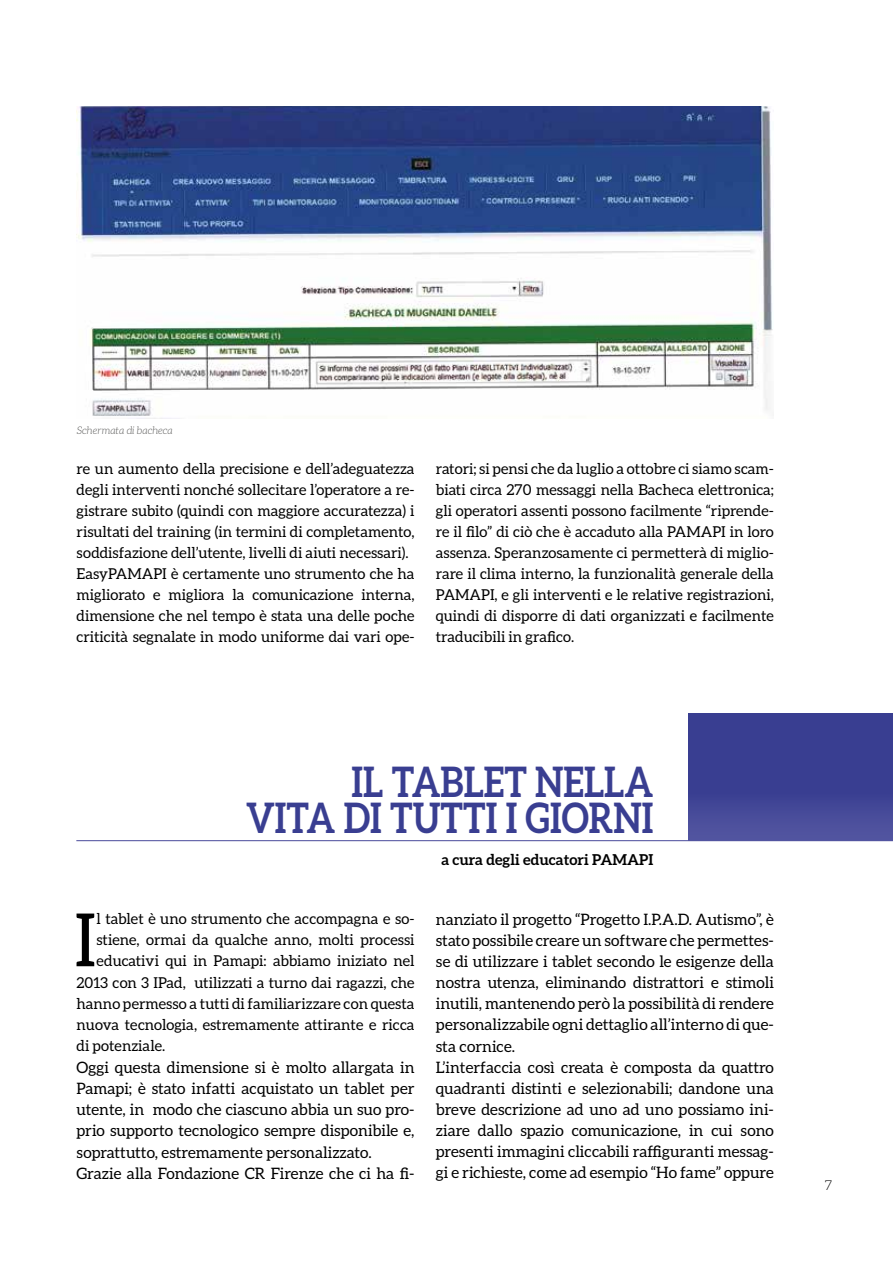
<style>
.page{position:relative;width:893px;height:1263px;background:#fff}
.page>*{position:absolute;margin:0;border:0;box-sizing:border-box;transform-origin:0 0}
.t1{font:73.65px "Aleo";color:#000}
.t2{font:700 42px/36px "Aleo";color:#393e91;text-align:right;scale:.85 1}
.t3{font:15.75px/21.1px "Aleo";color:#000}
.t4{font:15px/21px "Aleo";color:#000}
.t5{font:700 15px "Aleo";color:#000}
.t6{font:300 13.5px "Aleo";color:#000}
.t7{font:italic 300 10.5px "Aleo";color:#575756}
</style>
<div class="page">
<img style="left:77px;top:106px;width:696px;height:310px">
<hr style="left:76px;top:840px;width:817px;height:1px;background:#5d5ea6">
<div style="left:689px;top:713px;width:204px;height:128px;background:linear-gradient(to bottom,#32388d,#4a4e9b)"></div>
<p class="t7" style="left:77px;top:424px;width:98px">Schermata di bacheca</p>
<p class="t4" style="left:77px;top:458px;width:340px">re un aumento della precisione e dell’adeguatezza degli interventi nonché sollecitare l’operatore a re&shy;gistrare subito (quindi con maggiore accuratezza) i risultati del training (in termini di completamento, soddisfazione dell’utente, livelli di aiuti necessari).<br>EasyPAMAPI è certamente uno strumento che ha migliorato e migliora la comunicazione interna, dimensione che nel tempo è stata una delle poche criticità segnalate in modo uniforme dai vari ope-</p>
<p class="t4" style="left:436px;top:458px;width:340px;text-align:justify">ratori; si pensi che da luglio a ottobre ci siamo scam&shy;biati circa 270 messaggi nella Bacheca elettronica; gli operatori assenti possono facilmente “riprende&shy;re il filo” di ciò che è accaduto alla PAMAPI in loro assenza. Speranzosamente ci permetterà di miglio&shy;rare il clima interno, la funzionalità generale della PAMAPI, e gli interventi e le relative registrazioni, quindi di disporre di dati organizzati e facilmente traducibili in grafico.</p>
<h2 class="t2" style="left:246px;top:763px;width:481px">IL TABLET NELLA<br>VITA DI TUTTI I GIORNI</h2>
<p class="t5" style="left:441px;top:851px;width:214px">a cura degli educatori PAMAPI</p>
<h1 class="t1" style="left:74px;top:898px;width:24px">I</h1>
<p class="t4" style="left:96px;top:908px;width:320px">l tablet è uno strumento che accompagna e so-</p>
<p class="t4" style="left:96px;top:929px;width:320px">stiene, ormai da qualche anno, molti processi</p>
<p class="t4" style="left:96px;top:950px;width:320px">educativi qui in Pamapi: abbiamo iniziato nel</p>
<p class="t4" style="left:77px;top:971px;width:340px">2013 con 3 IPad, utilizzati a turno dai ragazzi, che</p>
<p class="t4" style="left:77px;top:993px;width:340px">hanno permesso a tutti di familiarizzare con questa</p>
<p class="t4" style="left:77px;top:1014px;width:340px">nuova tecnologia, estremamente attirante e ricca</p>
<p class="t4" style="left:77px;top:1035px;width:90px">di potenziale.</p>
<p class="t3" style="left:77px;top:1056px;width:340px">Oggi questa dimensione si è molto allargata in Pamapi; è stato infatti acquistato un tablet per utente, in modo che ciascuno abbia un suo pro&shy;prio supporto tecnologico sempre disponibile e, soprattutto, estremamente personalizzato.<br>Grazie alla Fondazione CR Firenze che ci ha fi-</p>
<p class="t3" style="left:436px;top:908px;width:340px">nanziato il progetto “Progetto I.P.A.D. Autismo”, è stato possibile creare un software che permettes&shy;se di utilizzare i tablet secondo le esigenze della nostra utenza, eliminando distrattori e stimoli inutili, mantenendo però la possibilità di rendere personalizzabile ogni dettaglio all’interno di que&shy;sta cornice.<br>L’interfaccia così creata è composta da quattro quadranti distinti e selezionabili; dandone una breve descrizione ad uno ad uno possiamo ini&shy;ziare dallo spazio comunicazione, in cui sono presenti immagini cliccabili raffiguranti messag&shy;gi e richieste, come ad esempio “Ho fame” oppure</p>
<p class="t6" style="left:825px;top:1177px;width:9px">7</p>
</div>
